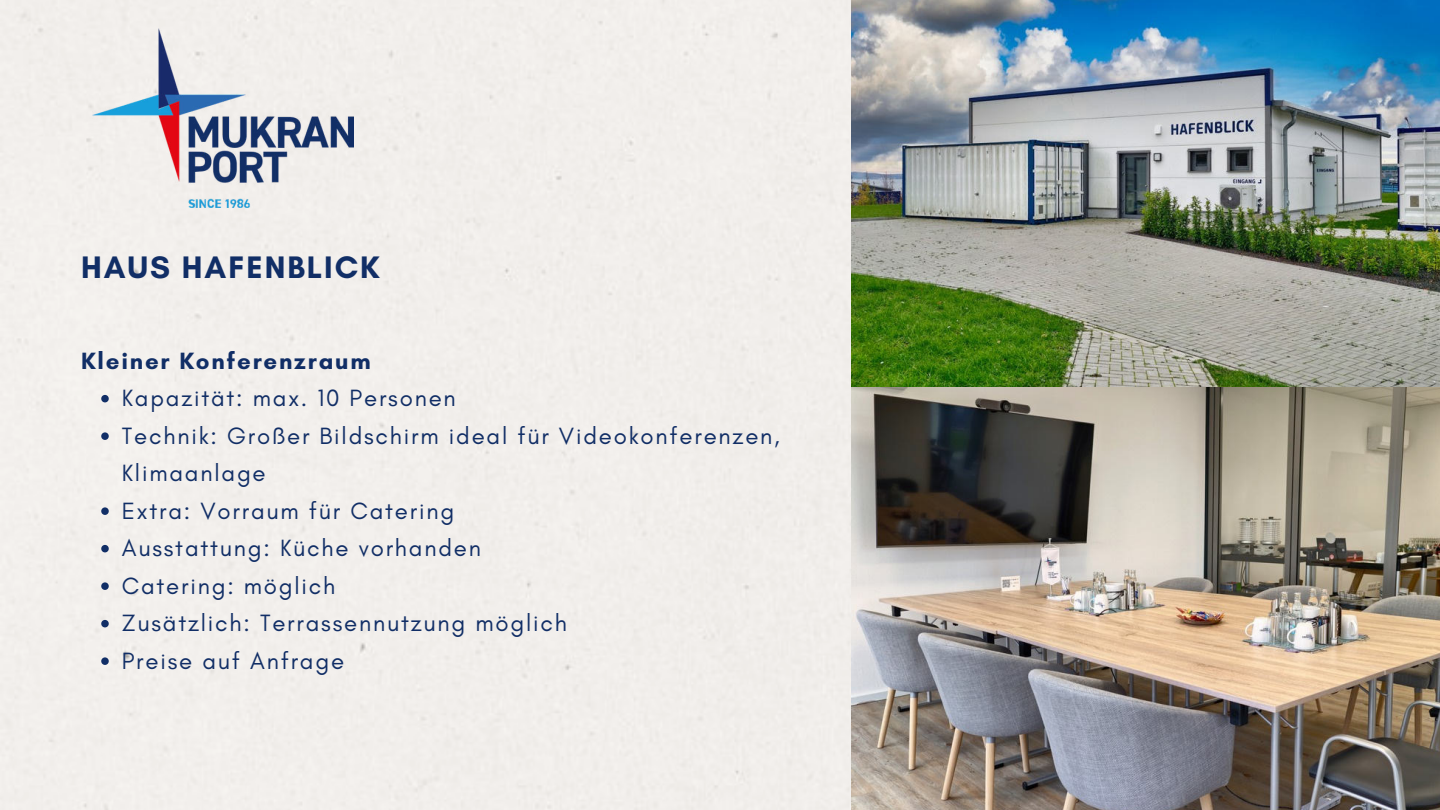
<style>
.page{position:relative;width:1440px;height:810px;background:#fff}
.page>*{position:absolute;margin:0;border:0;box-sizing:border-box;transform-origin:0 0}
.t1{font:700 31.7px "Glacial Indifference";letter-spacing:.06em;color:#112e66}
.t2{font:24px/37.5px "Glacial Indifference";letter-spacing:.075em;color:#112e66}
.t3{font:700 24px "Glacial Indifference";letter-spacing:.075em;color:#112e66}
</style>
<div class="page">
<div style="left:0;top:0;width:851px;height:810px;background:#f2efec"></div>
<img style="left:851px;top:0;width:589px;height:810px">
<svg style="left:101px;top:395px;width:8px;height:7px"></svg>
<svg style="left:101px;top:432px;width:8px;height:8px"></svg>
<svg style="left:101px;top:507px;width:8px;height:8px"></svg>
<svg style="left:101px;top:545px;width:8px;height:7px"></svg>
<svg style="left:101px;top:582px;width:8px;height:8px"></svg>
<svg style="left:101px;top:620px;width:8px;height:7px"></svg>
<svg style="left:101px;top:657px;width:8px;height:8px"></svg>
<img style="left:92px;top:28px;width:261px;height:179px">
<h1 class="t1" style="left:81px;top:247px;width:300px">HAUS HAFENBLICK</h1>
<p class="t3" style="left:81px;top:346px;width:291px">Kleiner Konferenzraum</p>
<p class="t2" style="left:122px;top:380px;width:660px">Kapazität: max. 10 Personen<br>Technik: Großer Bildschirm ideal für Videokonferenzen,<br>Klimaanlage<br>Extra: Vorraum für Catering<br>Ausstattung: Küche vorhanden<br>Catering: möglich<br>Zusätzlich: Terrassennutzung möglich<br>Preise auf Anfrage</p>
</div>
